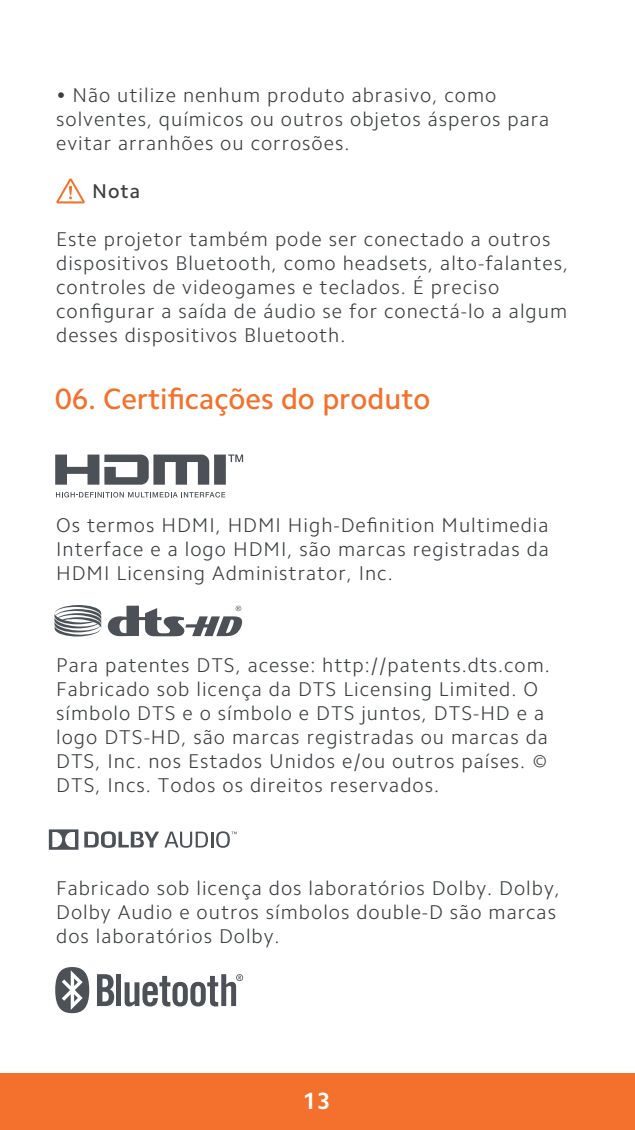
<style>
.page{position:relative;width:635px;height:1130px;background:#fff}
.page>*{position:absolute;margin:0;border:0;box-sizing:border-box;transform-origin:0 0}
.t1{font:500 29.6px "Camphor Pro";color:#f3712c}
.t2{font:700 23.6px "Camphor Pro";color:#fff}
.t3{font:300 20px/24px "Camphor Pro";letter-spacing:.05em;color:#3b3f41}
.t4{font:500 20px "Camphor Pro";color:#3b3f41}
.s1{font-family:"Myriad Pro";font-weight:400}
</style>
<div class="page">
<div style="left:0;top:1073px;width:635px;height:56px;background:#f3712c"></div>
<svg style="left:56px;top:178px;width:29px;height:25px"></svg>
<svg style="left:55px;top:454px;width:188px;height:30px"></svg>
<svg style="left:56px;top:492px;width:169px;height:5px"></svg>
<svg style="left:54px;top:605px;width:47px;height:31px"></svg>
<svg style="left:108px;top:605px;width:134px;height:31px"></svg>
<svg style="left:97px;top:974px;width:17px;height:31px"></svg>
<div style="left:116px;top:974px;width:5px;height:31px;background:#4b5157"></div>
<svg style="left:125px;top:974px;width:118px;height:32px"></svg>
<svg style="left:55px;top:967px;width:34px;height:46px"></svg>
<svg style="left:49px;top:829px;width:29px;height:20px"></svg>
<svg style="left:84px;top:831px;width:153px;height:16px"></svg>
<p class="t3" style="left:56px;top:83px;width:495px">• Não utilize nenhum produto abrasivo, como solventes, químicos ou outros objetos ásperos para evitar arranhões ou corrosões.</p>
<p class="t4" style="left:92px;top:179px;width:50px">Nota</p>
<p class="t3" style="left:56px;top:227px;width:513px">Este projetor também pode ser conectado a outros dispositivos Bluetooth, como headsets, alto-falantes, controles de videogames e teclados. É preciso configurar a saída de áudio se for conectá-lo a algum desses dispositivos Bluetooth.</p>
<h1 class="t1" style="left:55px;top:381px;width:377px">06. Certificações do produto</h1>
<p class="t3" style="left:56px;top:513px;width:494px;text-align:justify">Os termos HDMI, HDMI High-Definition Multimedia Interface e a logo HDMI, são marcas registradas da HDMI Licensing Administrator, Inc.</p>
<p class="t3" style="left:56px;top:653px;width:495px">Para patentes DTS, acesse: http://patents.dts.com.<br>Fabricado sob licença da DTS Licensing Limited. O símbolo DTS e o símbolo e DTS juntos, DTS-HD e a logo DTS-HD, são marcas registradas ou marcas da DTS, Inc. nos Estados Unidos e/ou outros países. <span class="s1">© </span>DTS, Incs. Todos os direitos reservados.</p>
<p class="t3" style="left:56px;top:876px;width:505px">Fabricado sob licença dos laboratórios Dolby. Dolby,<br>Dolby Audio e outros símbolos double-D são marcas dos laboratórios Dolby.</p>
<p class="t2" style="left:303px;top:1087px;width:29px">13</p>
</div>
